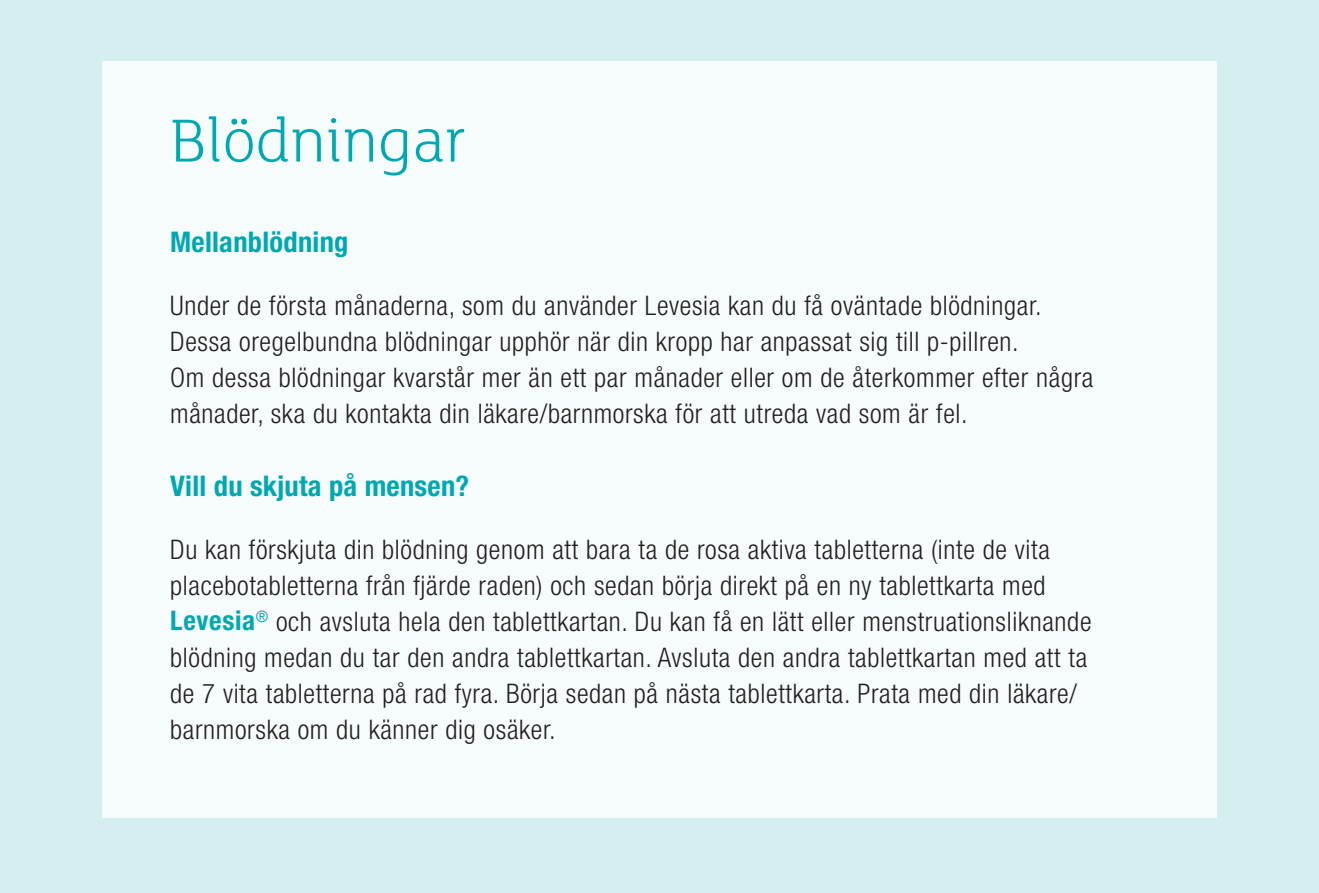
<style>
.page{position:relative;width:1319px;height:893px;background:#fff}
.page>*{position:absolute;margin:0;border:0;box-sizing:border-box;transform-origin:0 0}
.t1{font:300 66px "FS Lola";color:#00a9b1}
.t2{font:700 condensed 28.5px "Helvetica Neue LT Std";letter-spacing:.01em;color:#00a9b1}
.t3{font:300 condensed 27px/36px "Helvetica Neue LT Std";letter-spacing:.025em;color:#231f20}
.s1{font-weight:700;color:#00a9b1}
</style>
<div class="page">
<div style="left:0;top:0;width:1318px;height:893px;background:#d5eef0"></div>
<div style="left:102px;top:61px;width:1114px;height:756px;background:#f6fbfc"></div>
<h1 class="t1" style="left:170px;top:98px;width:298px">Blödningar</h1>
<p class="t2" style="left:170px;top:225px;width:180px">Mellanblödning</p>
<p class="t3" style="left:170px;top:288px;width:924px">Under de första månaderna, som du använder Levesia kan du få oväntade blödningar.<br>Dessa oregelbundna blödningar upphör när din kropp har anpassat sig till p-pillren.<br>Om dessa blödningar kvarstår mer än ett par månader eller om de återkommer efter några månader, ska du kontakta din läkare/barnmorska för att utreda vad som är fel.</p>
<p class="t2" style="left:170px;top:468px;width:300px">Vill du skjuta på mensen?</p>
<p class="t3" style="left:170px;top:531px;width:922px">Du kan förskjuta din blödning genom att bara ta de rosa aktiva tabletterna (inte de vita placebotabletterna från fjärde raden) och sedan börja direkt på en ny tablettkarta med <span class="s1">Levesia</span><sup>®</sup> och avsluta hela den tablettkartan. Du kan få en lätt eller menstruationsliknande blödning medan du tar den andra tablettkartan. Avsluta den andra tablettkartan med att ta de 7 vita tabletterna på rad fyra. Börja sedan på nästa tablettkarta. Prata med din läkare/ barnmorska om du känner dig osäker.</p>
</div>
